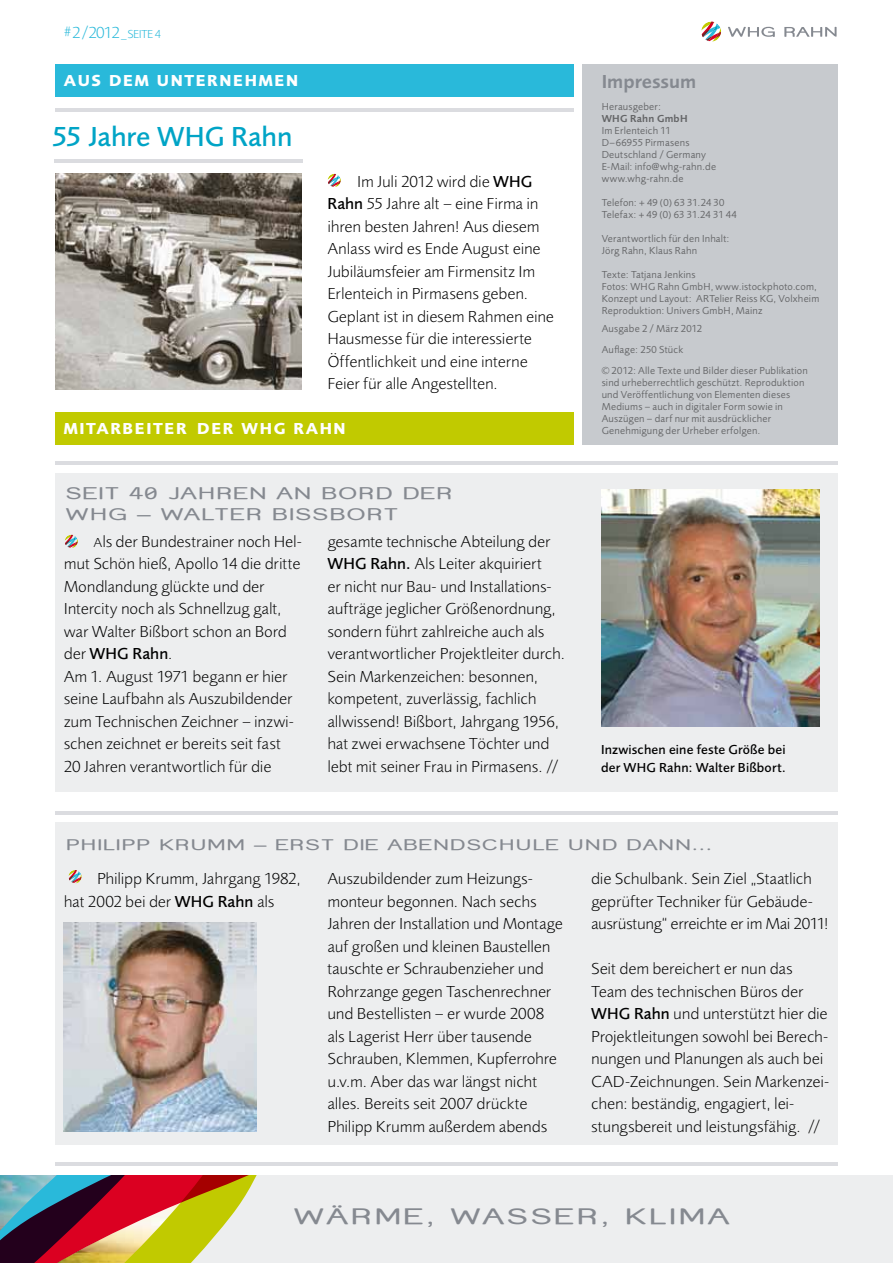
<style>
.page{position:relative;width:893px;height:1263px;background:#fff}
.page>*{position:absolute;margin:0;border:0;box-sizing:border-box;transform-origin:0 0}
.t1{font:500 28.5px "Foundry Sans";color:#00a4c6}
.t2{font:21.75px "Street Corner Extend";letter-spacing:.1em;color:#858990}
.t3{font:600 19.5px "Foundry Sans";color:#858990}
.t4{font:300 16.5px/22.5px "Foundry Sans";color:#000}
.t5{font:16.5px/21px "Street Corner Extend";letter-spacing:.04em;color:#858990}
.t6{font:700 16.5px "Foundry Sans";letter-spacing:.1em;color:#fff}
.t7{font:300 16.5px "Foundry Sans";color:#29b9da}
.t8{font:15px "Street Corner Extend";letter-spacing:.04em;color:#858990}
.t9{font:500 13.5px/18px "Foundry Sans";letter-spacing:.015em;color:#000}
.t10{font:300 12px "Foundry Sans";color:#29b9da}
.t11{font:10.5px/12px "Foundry Sans";letter-spacing:.02em;color:#646567}
.t12{font:600 10.5px "Foundry Sans";letter-spacing:.025em;color:#646567}
.s1{font-size:12px}
.s2{font-weight:500}
.s3{font-size:13.5px}
</style>
<div class="page">
<svg style="left:728px;top:27px;width:47px;height:10px"></svg>
<svg style="left:784px;top:27px;width:53px;height:10px"></svg>
<svg style="left:701px;top:22px;width:20px;height:20px"></svg>
<div style="left:328px;top:1175px;width:565px;height:88px;background:#edeeef"></div>
<svg style="left:0;top:1175px;width:328px;height:88px;background:#b39076"></svg>
<div style="left:55px;top:412px;width:519px;height:32px;background:#c1ca00"></div>
<div style="left:583px;top:64px;width:255px;height:380px;background:#c7cace"></div>
<hr style="left:55px;top:108px;width:519px;height:4px;background:#dbdce0">
<div style="left:55px;top:64px;width:519px;height:33px;background:#29b9da"></div>
<svg style="left:328px;top:174px;width:13px;height:13px"></svg>
<hr style="left:55px;top:1162px;width:783px;height:3px;background:#dbdce0">
<div style="left:55px;top:822px;width:783px;height:323px;background:#edeeef"></div>
<svg style="left:68px;top:870px;width:14px;height:13px"></svg>
<div style="left:55px;top:473px;width:783px;height:319px;background:#edeeef"></div>
<svg style="left:65px;top:535px;width:13px;height:13px"></svg>
<img style="left:55px;top:173px;width:247px;height:216px">
<hr style="left:54px;top:159px;width:249px;height:3px;background:#dbdce0">
<img style="left:601px;top:490px;width:218px;height:237px">
<hr style="left:55px;top:811px;width:783px;height:3px;background:#dbdce0">
<hr style="left:55px;top:461px;width:783px;height:4px;background:#dbdce0">
<img style="left:63px;top:922px;width:193px;height:210px">
<p class="t7" style="left:64px;top:23px;width:70px">#2/2012<span class="s1">_ seite</span></p>
<p class="t10" style="left:155px;top:27px;width:8px">4</p>
<p class="t6" style="left:64px;top:71px;width:236px">AUS DEM UNTERNEHMEN</p>
<h1 class="t1" style="left:52px;top:120px;width:242px">55 Jahre WHG Rahn</h1>
<p class="t4" style="left:327px;top:170px;width:228px;text-indent:30px">Im Juli 2012 wird die <span class="s2">WHG<br>Rahn</span> 55 Jahre alt – eine Firma in ihren besten Jahren! Aus diesem<br>Anlass wird es Ende August eine<br>Jubiläumsfeier am Firmensitz Im<br>Erlenteich in Pirmasens geben.<br>Geplant ist in diesem Rahmen eine<br>Hausmesse für die interessierte<br>Öffentlichkeit und eine interne<br>Feier für alle Angestellten.</p>
<p class="t6" style="left:64px;top:418px;width:283px">MITARBEITER DER WHG RAHN</p>
<p class="t5" style="left:66px;top:483px;width:371px">SEIT 40 JAHREN AN BOR D DER<br>WH G – WALTER</p>
<p class="t5" style="left:272px;top:504px;width:128px">BISSBORT</p>
<p class="t4" style="left:327px;top:530px;width:239px">gesamte technische Abteilung der <span class="s2">WHG Rahn.</span> Als Leiter akquiriert<br>er nicht nur Bau- und Installations&shy;aufträge jeglicher Größenordnung, sondern führt zahlreiche auch als verantwortlicher Projektleiter durch.<br>Sein Markenzeichen: besonnen, kompetent, zuverlässig, fachlich allwissend! Bißbort, Jahrgang 1956, hat zwei erwachsene Töchter und lebt mit seiner Frau in Pirmasens. //</p>
<p class="t4" style="left:64px;top:530px;width:240px;text-indent:30px"><span class="s3">A</span>ls der Bundestrainer noch Hel&shy;mut Schön hieß, Apollo 14 die dritte<br>Mondlandung glückte und der<br>Intercity noch als Schnellzug galt, war Walter Bißbort schon an Bord der <span class="s2">WHG Rahn</span>.<br>Am 1. August 1971 begann er hier seine Laufbahn als Auszubildender zum Technischen Zeichner – inzwi&shy;schen zeichnet er bereits seit fast<br>20 Jahren verantwortlich für die</p>
<p class="t3" style="left:602px;top:70px;width:96px">Impressum</p>
<p class="t11" style="left:602px;top:101px;width:61px">Herausgeber:</p>
<p class="t12" style="left:602px;top:113px;width:87px">WHG Rahn GmbH</p>
<p class="t11" style="left:602px;top:125px;width:116px">Im Erlenteich 11<br>D–66955 Pirmasens<br>Deutschland / Germany<br>E-Mail: info@whg-rahn.de www.whg-rahn.de</p>
<p class="t11" style="left:602px;top:197px;width:137px">Telefon: + 49 (0) 63 31.24 30<br>Telefax: + 49 (0) 63 31.24 31 44</p>
<p class="t11" style="left:602px;top:233px;width:129px">Verantwortlich für den Inhalt:<br>Jörg Rahn, Klaus Rahn</p>
<p class="t11" style="left:602px;top:269px;width:219px">Texte: Tatjana Jenkins<br>Fotos: WHG Rahn GmbH, www.istockphoto.com, Konzept und Layout: ARTelier Reiss KG, Volxheim Reproduktion: Univers GmbH, Mainz</p>
<p class="t11" style="left:602px;top:318px;width:208px;line-height:21px">Ausgabe 2 / März 2012<br>Auflage: 250 Stück<br>© 2012: Alle Texte und Bilder dieser Publikation</p>
<p class="t11" style="left:602px;top:377px;width:204px">sind urheberrechtlich geschützt. Reproduktion und Veröffentlichung von Elementen dieses Mediums – auch in digitaler Form sowie in Auszügen – darf nur mit ausdrücklicher Genehmigung der Urheber erfolgen.</p>
<p class="t9" style="left:601px;top:740px;width:187px">Inzwischen eine feste Größe bei der WHG Rahn: Walter Bißbort.</p>
<p class="t8" style="left:66px;top:836px;width:43px">PHILIPP</p>
<p class="t8" style="left:159px;top:836px;width:67px">KRUMM</p>
<p class="t8" style="left:254px;top:836px;width:37px">– ERS</p>
<p class="t8" style="left:321px;top:836px;width:49px">T DIE</p>
<p class="t8" style="left:388px;top:836px;width:159px">ABENDSCHULE</p>
<p class="t8" style="left:568px;top:836px;width:145px">UND DANN...</p>
<p class="t4" style="left:64px;top:867px;width:238px;text-indent:33px">Philipp Krumm, Jahrgang 1982, hat 2002 bei der <span class="s2">WHG Rahn</span> als</p>
<p class="t4" style="left:327px;top:867px;width:237px">Auszubildender zum Heizungs&shy;monteur begonnen. Nach sechs<br>Jahren der Installation und Montage auf großen und kleinen Baustellen tauschte er Schraubenzieher und<br>Rohrzange gegen Taschenrechner und Bestellisten – er wurde 2008 als Lagerist Herr über tausende<br>Schrauben, Klemmen, Kupferrohre u.v.m. Aber das war längst nicht alles. Bereits seit 2007 drückte<br>Philipp Krumm außerdem abends</p>
<p class="t4" style="left:591px;top:867px;width:239px">die Schulbank. Sein Ziel „Staatlich geprüfter Techniker für Gebäude&shy;ausrüstung“ erreichte er im Mai 2011!</p>
<p class="t4" style="left:591px;top:957px;width:240px">Seit dem bereichert er nun das Team des technischen Büros der <span class="s2">WHG Rahn</span> und unterstützt hier die Projektleitungen sowohl bei Berech&shy;nungen und Planungen als auch bei CAD-Zeichnungen. Sein Markenzei&shy;chen: beständig, engagiert, lei&shy;stungsbereit und leistungsfähig. //</p>
<h2 class="t2" style="left:293px;top:1203px;width:438px">WÄRME, WASSER, KLIMA</h2>
</div>
